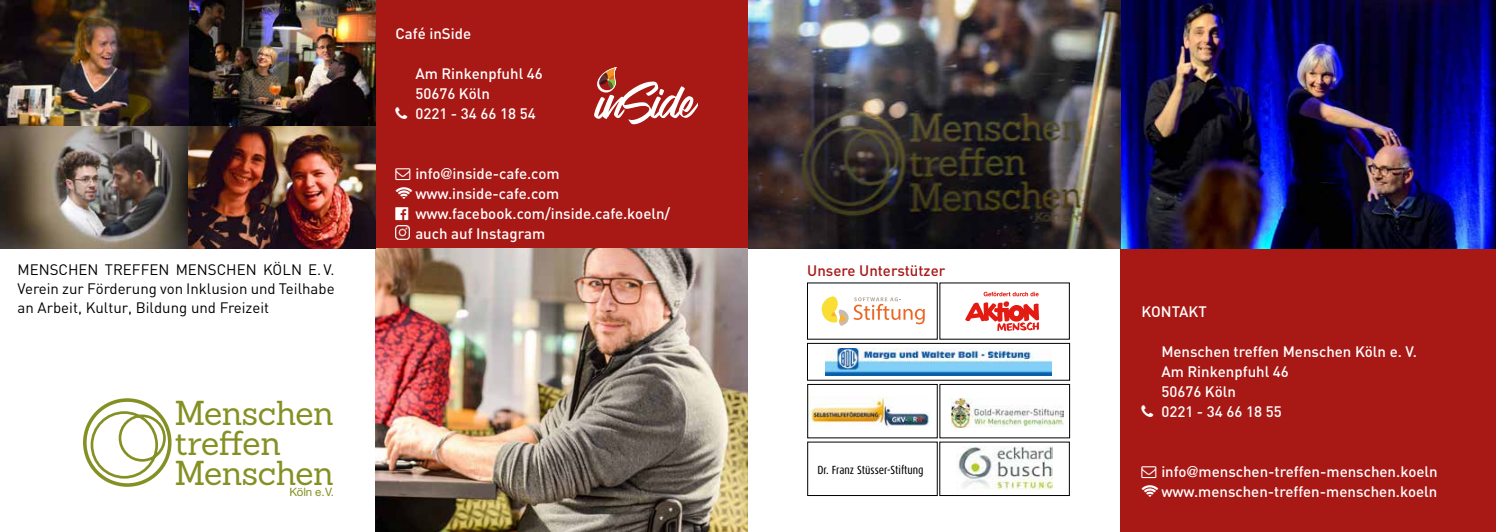
<style>
.page{position:relative;width:1496px;height:532px;background:#fff}
.page>*{position:absolute;margin:0;border:0;box-sizing:border-box;transform-origin:0 0}
.t1{font:33.75px/30px "Sanchez";letter-spacing:-.015em;color:#859024}
.t2{font:500 15px/20px "DIN";color:#fff}
.t3{font:15px/18.8px "DIN";color:#000;text-align:justify}
.t4{font:500 15px "DIN";color:#a81815}
.t5{font:11.88px "Dax Condensed";color:#000}
.t6{font:11.5px "Helvetica Neue";color:#859024}
.s1{font-family:"Helvetica Neue"}
</style>
<div class="page">
<div style="left:366px;top:0;width:382px;height:248px;background:#a81815"></div>
<div style="left:1120px;top:248px;width:375px;height:283px;background:#a81815"></div>
<img style="left:748px;top:0;width:747px;height:248px">
<img style="left:376px;top:248px;width:372px;height:283px">
<svg style="left:965px;top:291px;width:74px;height:40px"></svg>
<svg style="left:821px;top:296px;width:103px;height:29px"></svg>
<img style="left:825px;top:348px;width:226px;height:27px">
<div style="left:807px;top:343px;width:262px;height:37px;border:1px solid #000"></div>
<img style="left:809px;top:396px;width:121px;height:31px">
<div style="left:807px;top:384px;width:130px;height:54px;border:1px solid #000"></div>
<img style="left:951px;top:398px;width:112px;height:29px">
<div style="left:939px;top:384px;width:130px;height:54px;border:1px solid #000"></div>
<svg style="left:594px;top:67px;width:104px;height:57px"></svg>
<img style="left:956px;top:446px;width:96px;height:44px">
<div style="left:83px;top:398px;width:88px;height:88px;border:4px solid #859024;border-radius:50%"></div>
<svg style="left:89px;top:410px;width:78px;height:70px"></svg>
<img style="left:0;top:0;width:376px;height:248px">
<img style="left:395px;top:225px;width:14px;height:15px">
<p class="t3" style="left:18px;top:260px;width:318px">MENSCHEN TREFFEN MENSCHEN KÖLN E. V.<br>Verein zur Förderung von Inklusion und Teilhabe an Arbeit, Kultur, Bildung und Freizeit</p>
<h1 class="t1" style="left:174px;top:397px;width:161px">Menschen treffen<br>Menschen</h1>
<p class="t6" style="left:289px;top:483px;width:46px">Köln e. V.</p>
<p class="t2" style="left:395px;top:23px;width:77px">Café inSide</p>
<p class="t2" style="left:415px;top:63px;width:129px">Am Rinkenpfuhl 46<br>50676 Köln<br>0221 - 34 66 18 54</p>
<p class="t2" style="left:415px;top:163px;width:256px">info<span class="s1">@</span>inside-cafe.com www.inside-cafe.com www.facebook.com/inside.cafe.koeln/ auch auf Instagram</p>
<p class="t4" style="left:807px;top:260px;width:140px">Unsere Unterstützer</p>
<p class="t5" style="left:817px;top:463px;width:108px">Dr. Franz Stüsser-Stiftung</p>
<p class="t2" style="left:1141px;top:300px;width:67px">KONTAKT</p>
<p class="t2" style="left:1161px;top:340px;width:257px">Menschen treffen Menschen Köln e. V.<br>Am Rinkenpfuhl 46<br>50676 Köln<br>0221 - 34 66 18 55</p>
<p class="t2" style="left:1161px;top:460px;width:278px">info<span class="s1">@</span>menschen-treffen-menschen.koeln www.menschen-treffen-menschen.koeln</p>
</div>
